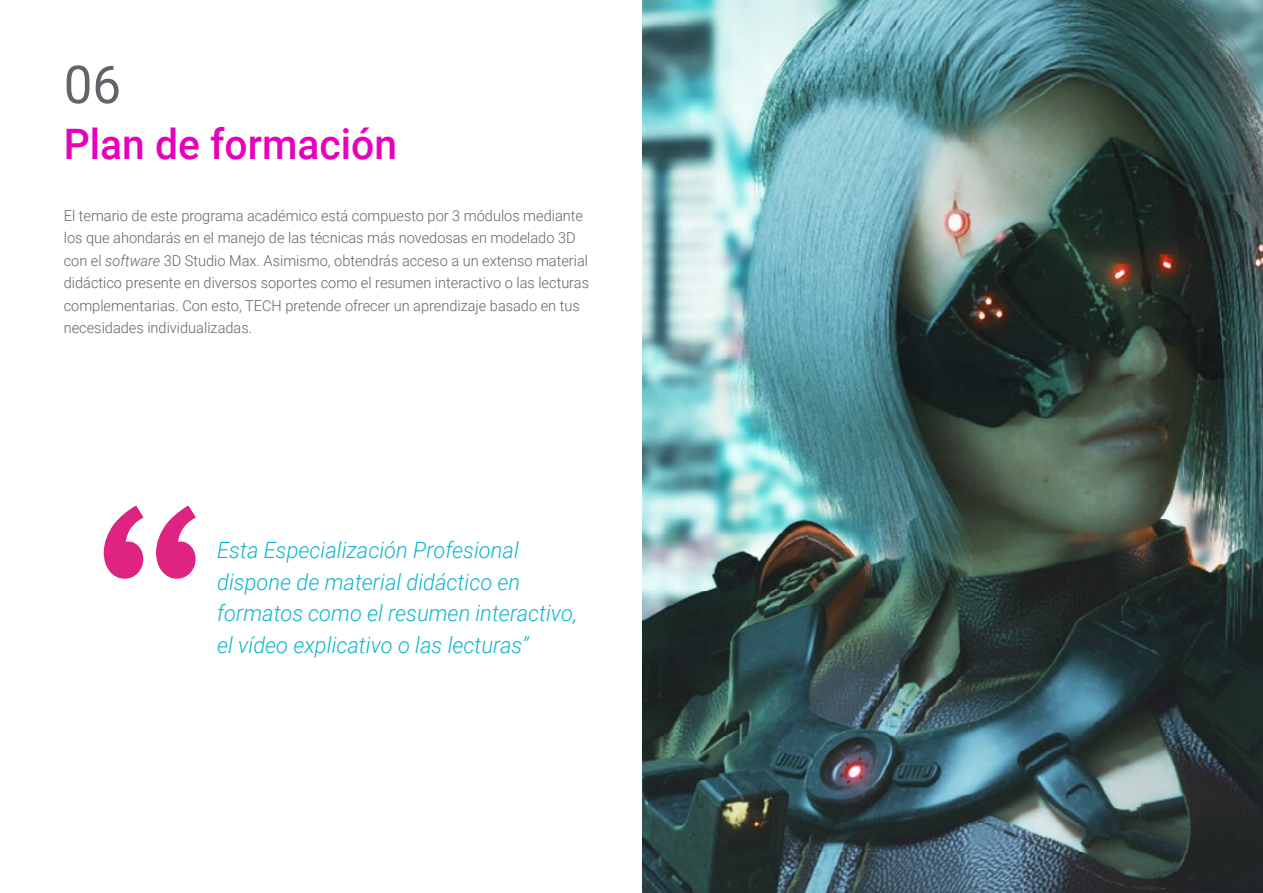
<style>
.page{position:relative;width:1263px;height:893px;background:#fff}
.page>*{position:absolute;margin:0;border:0;box-sizing:border-box;transform-origin:0 0}
.t1{font:52.5px "Roboto";color:#61646a}
.t2{font:500 42px "Roboto";color:#e602bd}
.t3{font:italic 300 22.5px/31.5px "Roboto";color:#0fb6cf}
.t4{font:300 15px/22.5px "Roboto";color:#61646a}
.s1{font-style:italic}
</style>
<div class="page">
<svg style="left:104px;top:505px;width:92px;height:74px"></svg>
<img style="left:642px;top:0;width:621px;height:893px">
<h1 class="t1" style="left:64px;top:48px;width:59px">06</h1>
<h2 class="t2" style="left:64px;top:115px;width:335px">Plan de formación</h2>
<p class="t4" style="left:64px;top:204px;width:527px">El temario de este programa académico está compuesto por 3 módulos mediante los que ahondarás en el manejo de las técnicas más novedosas en modelado 3D con el <span class="s1">software</span> 3D Studio Max. Asimismo, obtendrás acceso a un extenso material didáctico presente en diversos soportes como el resumen interactivo o las lecturas complementarias. Con esto, TECH pretende ofrecer un aprendizaje basado en tus necesidades individualizadas.</p>
<h3 class="t3" style="left:217px;top:533px;width:362px">Esta Especialización Profesional dispone de material didáctico en formatos como el resumen interactivo, el vídeo explicativo o las lecturas”</h3>
</div>
